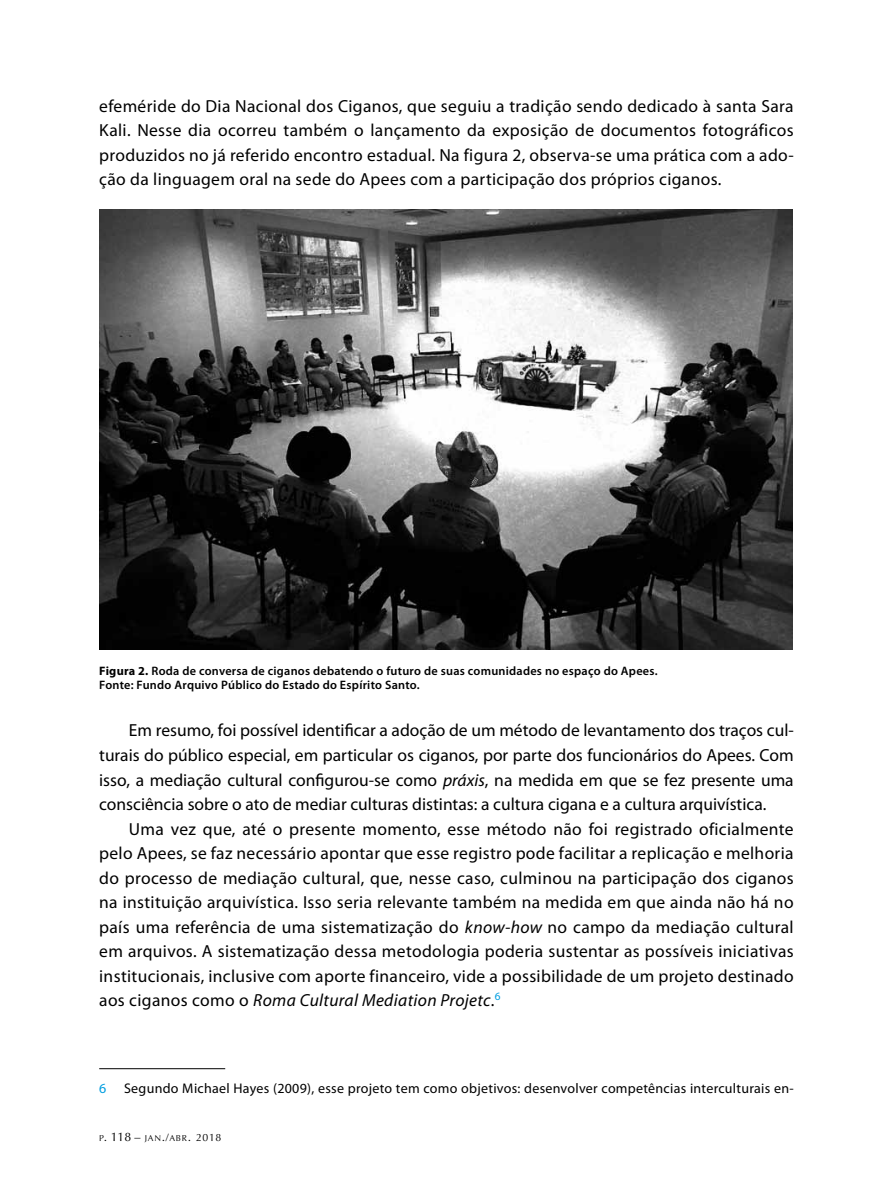
<style>
.page{position:relative;width:893px;height:1191px;background:#fff}
.page>*{position:absolute;margin:0;border:0;box-sizing:border-box;transform-origin:0 0}
.t1{font:17.5px/24.5px "Myriad Pro";letter-spacing:.02em;color:#000;text-align:justify}
.t2{font:14px "Myriad Pro";letter-spacing:.02em;color:#000}
.t3{font:14px "Myriad Pro";color:#009ee0}
.t4{font:600 12.25px/14px "Myriad Pro";letter-spacing:.02em;color:#000}
.t5{font:8.58px "Optima LT";letter-spacing:.085em;color:#000}
.s1{font-weight:700}
.s2{font-style:italic}
.s3{font-size:12.25px}
.s4{font-size:10.5px}
</style>
<div class="page">
<hr style="left:99px;top:1068px;width:126px;height:1px;background:#000">
<img style="left:99px;top:210px;width:693px;height:440px">
<p class="t1" style="left:99px;top:93px;width:696px">efeméride do Dia Nacional dos Ciganos, que seguiu a tradição sendo dedicado à santa Sara Kali. Nesse dia ocorreu também o lançamento da exposição de documentos fotográficos produzidos no já referido encontro estadual. Na figura 2, observa-se uma prática com a ado&shy;ção da linguagem oral na sede do Apees com a participação dos próprios ciganos.</p>
<p class="t4" style="left:99px;top:664px;width:560px"><span class="s1">Figura 2.</span> Roda de conversa de ciganos debatendo o futuro de suas comunidades no espaço do Apees.<br>Fonte: Fundo Arquivo Público do Estado do Espírito Santo.</p>
<p class="t1" style="left:99px;top:718px;width:696px;text-indent:30px">Em resumo, foi possível identificar a adoção de um método de levantamento dos traços cul&shy;turais do público especial, em particular os ciganos, por parte dos funcionários do Apees. Com isso, a mediação cultural configurou-se como <span class="s2">práxis</span>, na medida em que se fez presente uma consciência sobre o ato de mediar culturas distintas: a cultura cigana e a cultura arquivística.</p>
<p class="t1" style="left:99px;top:816px;width:696px;text-indent:30px">Uma vez que, até o presente momento, esse método não foi registrado oficialmente pelo Apees, se faz necessário apontar que esse registro pode facilitar a replicação e melhoria do processo de mediação cultural, que, nesse caso, culminou na participação dos ciganos na instituição arquivística. Isso seria relevante também na medida em que ainda não há no país uma referência de uma sistematização do <span class="s2">know-how</span> no campo da mediação cultural em arquivos. A sistematização dessa metodologia poderia sustentar as possíveis iniciativas institucionais, inclusive com aporte financeiro, vide a possibilidade de um projeto destinado aos ciganos como o <span class="s2">Roma Cultural Mediation Projetc</span>.<sup>6</sup></p>
<p class="t3" style="left:99px;top:1079px;width:9px">6</p>
<p class="t2" style="left:124px;top:1079px;width:671px">Segundo Michael Hayes (2009), esse projeto tem como objetivos: desenvolver competências interculturais en-</p>
<p class="t5" style="left:99px;top:1133px;width:124px">P<span class="s3">. 118 –</span> JAN<span class="s3">.</span><span class="s4">/</span>ABR<span class="s3">.</span> <span class="s4">2018</span></p>
</div>
